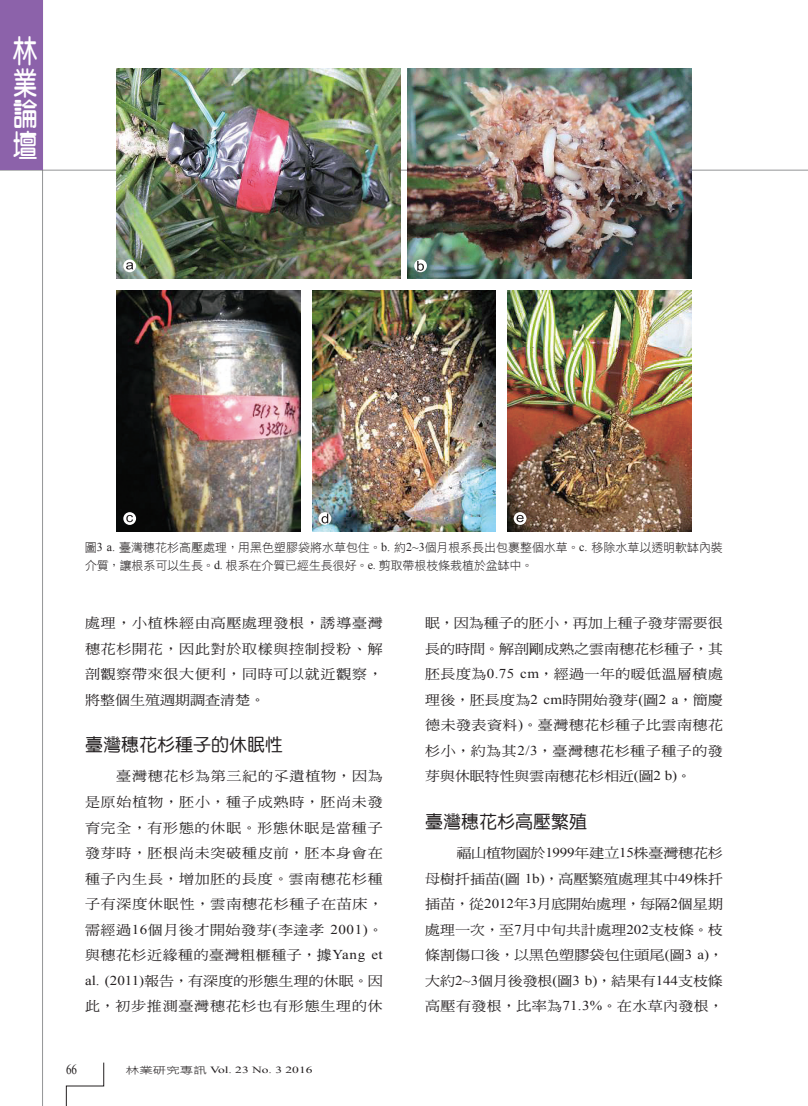
<style>
.page{position:relative;width:808px;height:1106px;background:#fff}
.page>*{position:absolute;margin:0;border:0;box-sizing:border-box;transform-origin:0 0}
.t1{font:31.5px/31.5px "DF Yuan W7 WINP BF";color:#fff;text-align:justify;scale:.77 1}
._02-內文中標標準{font:18px "DF Yuan W5 WINP BF";color:#231f20}
.t2{font:13.8px "Times New Roman";color:#231f20;scale:.8 1}
._01內文{font:13.5px/25.5px "DF Ming W5 WINP BF";letter-spacing:.03em;color:#231f20;text-align:justify;scale:1.11 1}
._06圖說{font:12px/18px "DF Hei W3 WINP BF";letter-spacing:-.005em;color:#231f20}
.t3{font:9.45px "Times New Roman";color:#231f20;scale:1.43 1}
.s1{font-family:"Times New Roman"}
.s2{font-family:"DF Hei W3 WINP BF"}
</style>
<div class="page">
<hr style="left:0;top:170px;width:808px;height:1px;background:#6c6d70">
<hr style="left:42px;top:0;width:1px;height:1106px;background:#6c6d70">
<svg style="left:66px;top:1062px;width:38px;height:44px"></svg>
<div style="left:0;top:0;width:43px;height:170px;background:#8c62aa"></div>
<img style="left:117px;top:68px;width:283px;height:211px">
<img style="left:408px;top:68px;width:283px;height:211px">
<img style="left:117px;top:290px;width:184px;height:241px">
<img style="left:312px;top:290px;width:184px;height:241px">
<img style="left:507px;top:290px;width:184px;height:241px">
<svg style="left:123px;top:259px;width:13px;height:13px"></svg>
<svg style="left:126px;top:262px;width:7px;height:7px"></svg>
<svg style="left:414px;top:259px;width:13px;height:13px"></svg>
<svg style="left:417px;top:261px;width:7px;height:10px"></svg>
<svg style="left:123px;top:512px;width:13px;height:13px"></svg>
<svg style="left:126px;top:515px;width:7px;height:7px"></svg>
<svg style="left:318px;top:512px;width:13px;height:13px"></svg>
<svg style="left:321px;top:513px;width:7px;height:10px"></svg>
<svg style="left:514px;top:512px;width:12px;height:13px"></svg>
<svg style="left:516px;top:515px;width:8px;height:7px"></svg>
<h1 class="t1" style="left:13px;top:35px;width:32px">林業論壇</h1>
<p class="_06圖說" style="left:85px;top:538px;width:639px">圖<span class="s1">3 a.</span> 臺灣穗花杉高壓處理，用黑色塑膠袋將水草包住。<span class="s1">b.</span> 約<span class="s1">2~3</span>個月根系長出包裹整個水草。<span class="s1">c.</span> 移除水草以透明軟缽內裝介質，讓根系可以生長。<span class="s1">d.</span> 根系在介質已經生長很好。<span class="s1">e.</span> 剪取帶根枝條栽植於盆缽中。</p>
<p class="_01內文" style="left:85px;top:610px;width:270px">處理，小植株經由高壓處理發根，誘導臺灣穗花杉開花，因此對於取樣與控制授粉、解剖觀察帶來很大便利，同時可以就近觀察，將整個生殖週期調查清楚。</p>
<p class="_02-內文中標標準" style="left:85px;top:736px;width:199px">臺灣穗花杉種子的休眠性</p>
<p class="_01內文" style="left:85px;top:763px;width:270px;text-indent:31px">臺灣穗花杉為第三紀的孓遺植物，因為是原始植物，胚小，種子成熟時，胚尚未發育完全，有形態的休眠。形態休眠是當種子發芽時，胚根尚未突破種皮前，胚本身會在種子內生長，增加胚的長度。雲南穗花杉種子有深度休眠性，雲南穗花杉種子在苗床，需經過<span class="s1">16</span>個月後才開始發芽<span class="s1">(</span>李達孝 <span class="s1">2001)</span>。與穗花杉近緣種的臺灣粗榧種子，據<span class="s1">Yang et al. (2011)</span>報告，有深度的形態生理的休眠。因此，初步推測臺灣穗花杉也有形態生理的休</p>
<p class="t2" style="left:66px;top:1060px;width:15px">66</p>
<p class="t3" style="left:126px;top:1063px;width:132px"><span class="s2">林業研究專訊</span> Vol. 23 No. 3 2016</p>
<p class="_01內文" style="left:425px;top:610px;width:270px">眠，因為種子的胚小，再加上種子發芽需要很長的時間。解剖剛成熟之雲南穗花杉種子，其胚長度為<span class="s1">0.75 cm</span>，經過一年的暖低溫層積處理後，胚長度為<span class="s1">2 cm</span>時開始發芽<span class="s1">(</span>圖<span class="s1">2 a</span>，簡慶德未發表資料<span class="s1">)</span>。臺灣穗花杉種子比雲南穗花杉小，約為其<span class="s1">2/3</span>，臺灣穗花杉種子種子的發芽與休眠特性與雲南穗花杉相近<span class="s1">(</span>圖<span class="s1">2 b)</span>。</p>
<p class="_02-內文中標標準" style="left:425px;top:812px;width:163px">臺灣穗花杉高壓繁殖</p>
<p class="_01內文" style="left:425px;top:840px;width:270px;text-indent:31px">福山植物園於<span class="s1">1999</span>年建立<span class="s1">15</span>株臺灣穗花杉母樹扦插苗<span class="s1">(</span>圖 <span class="s1">1b)</span>，高壓繁殖處理其中<span class="s1">49</span>株扦插苗，從<span class="s1">2012</span>年<span class="s1">3</span>月底開始處理，每隔<span class="s1">2</span>個星期處理一次，至<span class="s1">7</span>月中旬共計處理<span class="s1">202</span>支枝條。枝條割傷口後，以黑色塑膠袋包住頭尾<span class="s1">(</span>圖<span class="s1">3 a)</span>，大約<span class="s1">2~3</span>個月後發根<span class="s1">(</span>圖<span class="s1">3 b)</span>，結果有<span class="s1">144</span>支枝條高壓有發根，比率為<span class="s1">71.3%</span>。在水草內發根，</p>
</div>
